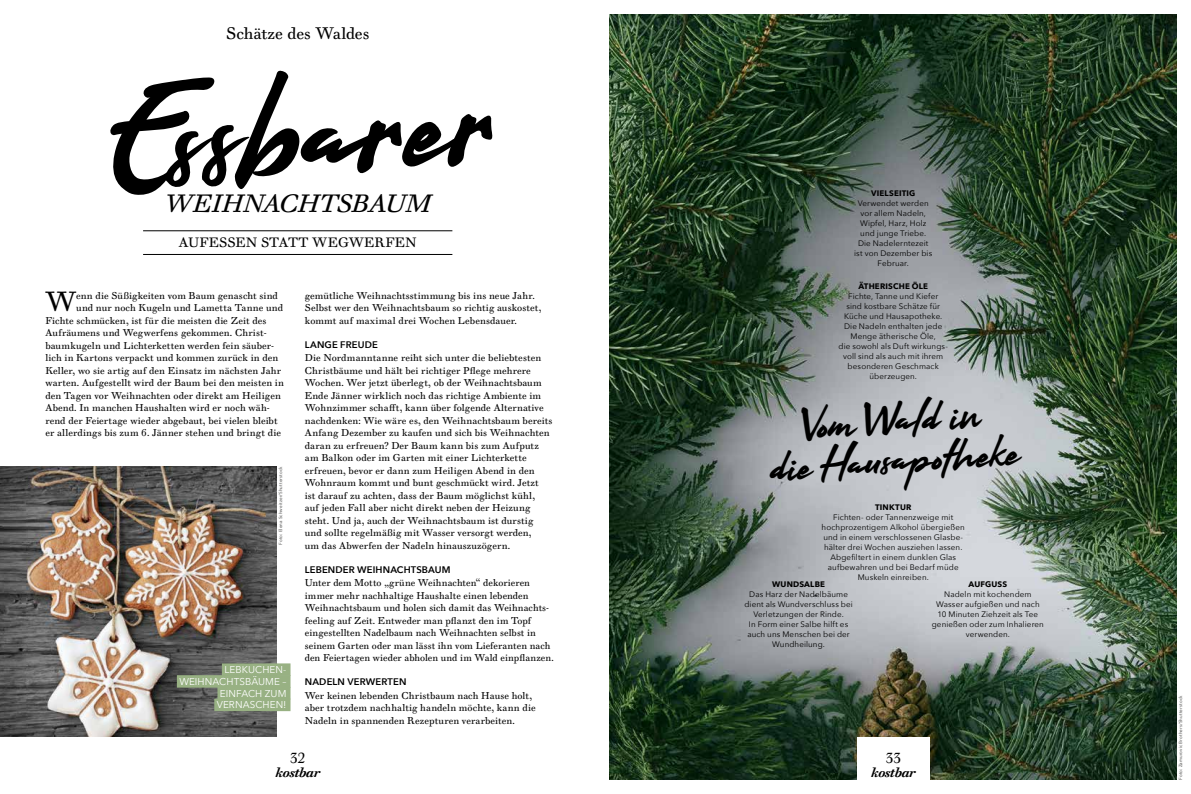
<style>
.page{position:relative;width:1191px;height:794px;background:#fff}
.page>*{position:absolute;margin:0;border:0;box-sizing:border-box;transform-origin:0 0}
.t1{font:140px "Arkipelago";color:#000}
.t2{font:44.1px/39.7px "Arkipelago";color:#000;text-align:center}
.t3{font:26.5px "Walbaum Text Pro";color:#000}
.t4{font:italic 24px "Walbaum Text Pro";letter-spacing:-.025em;color:#000}
.t5{font:16px "Walbaum Text Pro";letter-spacing:-.005em;color:#000}
.t6{font:14px "Walbaum Text Pro";color:#000}
.t7{font:13px "Walbaum Text Pro";color:#000}
.t8{font:italic 700 13px "Walbaum Text Pro";letter-spacing:-.03em;color:#000}
.t9{font:9.9px/11.8px "Avenir Next";letter-spacing:.01em;color:#fff;text-align:right}
.t10{font:9.5px/12.5px "Walbaum Text Pro";letter-spacing:.01em;color:#000}
.t11{font:600 9.5px "Avenir Next";letter-spacing:.015em;color:#000}
.t12{font:8px/10px "Avenir Next";letter-spacing:.015em;color:#000;text-align:center}
.t13{font:700 8px "Avenir Next";letter-spacing:.02em;color:#000}
.t14{font:500 4.5px "Avenir Next";letter-spacing:.025em;color:#636362}
</style>
<div class="page">
<img style="left:26px;top:466px;width:250px;height:270px">
<img style="left:0;top:466px;width:26px;height:270px">
<img style="left:609px;top:14px;width:567px;height:766px">
<div style="left:857px;top:737px;width:72px;height:57px;background:#fff"></div>
<hr style="left:143px;top:230px;width:309px;height:1px;background:#000">
<hr style="left:143px;top:254px;width:309px;height:1px;background:#000">
<div style="left:222px;top:663px;width:68px;height:13px;background:#98b183"></div>
<div style="left:177px;top:675px;width:113px;height:12px;background:#98b183"></div>
<div style="left:217px;top:687px;width:73px;height:12px;background:#98b183"></div>
<div style="left:214px;top:698px;width:76px;height:13px;background:#98b183"></div>
<h3 class="t5" style="left:226px;top:24px;width:145px">Schätze des Waldes</h3>
<h1 class="t1" style="left:106px;top:55px;width:385px;rotate:-4deg">Ess barer</h1>
<h3 class="t4" style="left:164px;top:189px;width:268px">WEIHNACHTSBAUM</h3>
<h3 class="t7" style="left:179px;top:235px;width:239px">AUFESSEN STATT WEGWERFEN</h3>
<h3 class="t3" style="left:45px;top:286px;width:32px">W</h3>
<p class="t10" style="left:76px;top:289px;width:203px">enn die Süßigkeiten vom Baum genascht sind</p>
<p class="t10" style="left:76px;top:302px;width:208px">und nur noch Kugeln und Lametta Tanne und</p>
<p class="t10" style="left:45px;top:314px;width:222px">Fichte schmücken, ist für die meisten die Zeit des</p>
<p class="t10" style="left:45px;top:327px;width:223px">Aufräumens und Wegwerfens gekommen. Christ-</p>
<p class="t10" style="left:45px;top:339px;width:230px">baumkugeln und Lichterketten werden fein säuber-</p>
<p class="t10" style="left:45px;top:352px;width:234px">lich in Kartons verpackt und kommen zurück in den</p>
<p class="t10" style="left:45px;top:364px;width:237px">Keller, wo sie artig auf den Einsatz im nächsten Jahr</p>
<p class="t10" style="left:45px;top:377px;width:240px">warten. Aufgestellt wird der Baum bei den meisten in</p>
<p class="t10" style="left:45px;top:389px;width:237px">den Tagen vor Weihnachten oder direkt am Heiligen</p>
<p class="t10" style="left:45px;top:402px;width:226px">Abend. In manchen Haushalten wird er noch wäh-</p>
<p class="t10" style="left:45px;top:414px;width:234px">rend der Feiertage wieder abgebaut, bei vielen bleibt</p>
<p class="t10" style="left:45px;top:427px;width:237px">er allerdings bis zum 6. Jänner stehen und bringt die</p>
<p class="t14" style="left:277px;top:544px;width:80px;rotate:-90deg">Foto: Elena Schweitzer/Shutterstock</p>
<p class="t9" style="left:179px;top:663px;width:109px">LEBKUCHEN-<br>WEIHNACHTSBÄUME –<br>EINFACH ZUM<br>VERNASCHEN!</p>
<p class="t10" style="left:305px;top:289px;width:238px">gemütliche Weihnachtsstimmung bis ins neue Jahr.<br>Selbst wer den Weihnachtsbaum so richtig auskostet, kommt auf maximal drei Wochen Lebensdauer.</p>
<p class="t11" style="left:305px;top:336px;width:75px">LANGE FREUDE</p>
<p class="t10" style="left:305px;top:352px;width:249px">Die Nordmanntanne reiht sich unter die beliebtesten Christbäume und hält bei richtiger Pflege mehrere Wochen. Wer jetzt überlegt, ob der Weihnachtsbaum Ende Jänner wirklich noch das richtige Ambiente im Wohnzimmer schafft, kann über folgende Alternative nachdenken: Wie wäre es, den Weihnachtsbaum bereits Anfang Dezember zu kaufen und sich bis Weihnachten daran zu erfreuen? Der Baum kann bis zum Aufputz am Balkon oder im Garten mit einer Lichterkette erfreuen, bevor er dann zum Heiligen Abend in den Wohnraum kommt und bunt geschmückt wird. Jetzt<br>ist darauf zu achten, dass der Baum möglichst kühl,<br>auf jeden Fall aber nicht direkt neben der Heizung steht. Und ja, auch der Weihnachtsbaum ist durstig und sollte regelmäßig mit Wasser versorgt werden,<br>um das Abwerfen der Nadeln hinauszuzögern.</p>
<p class="t11" style="left:305px;top:561px;width:147px">LEBENDER WEIHNACHTSBAUM</p>
<p class="t10" style="left:305px;top:577px;width:250px">Unter dem Motto „grüne Weihnachten“ dekorieren immer mehr nachhaltige Haushalte einen lebenden Weihnachtsbaum und holen sich damit das Weihnachts&shy;feeling auf Zeit. Entweder man pflanzt den im Topf eingestellten Nadelbaum nach Weihnachten selbst in seinem Garten oder man lässt ihn vom Lieferanten nach den Feiertagen wieder abholen und im Wald einpflanzen.</p>
<p class="t11" style="left:305px;top:674px;width:103px">NADELN VERWERTEN</p>
<p class="t10" style="left:305px;top:689px;width:232px">Wer keinen lebenden Christbaum nach Hause holt, aber trotzdem nachhaltig handeln möchte, kann die<br>Nadeln in spannenden Rezepturen verarbeiten.</p>
<h3 class="t6" style="left:290px;top:750px;width:17px">32</h3>
<h3 class="t8" style="left:275px;top:765px;width:46px">kostbar</h3>
<p class="t13" style="left:871px;top:186px;width:46px">VIELSEITIG</p>
<p class="t12" style="left:854px;top:198px;width:80px">Verwendet werden vor allem Nadeln,<br>Wipfel, Harz, Holz und junge Triebe.<br>Die Nadelerntezeit ist von Dezember bis<br>Februar.</p>
<p class="t13" style="left:858px;top:279px;width:71px">ÄTHERISCHE ÖLE</p>
<p class="t12" style="left:838px;top:290px;width:110px">Fichte, Tanne und Kiefer<br>sind kostbare Schätze für<br>Küche und Hausapotheke.<br>Die Nadeln enthalten jede<br>Menge ätherische Öle,<br>die sowohl als Duft wirkungs&shy;voll sind als auch mit ihrem besonderen Geschmack überzeugen.</p>
<h2 class="t2" style="left:765px;top:406px;width:253px;rotate:-4deg">Vom Wald in<br>die Hausapotheke</h2>
<p class="t13" style="left:875px;top:500px;width:38px">TINKTUR</p>
<p class="t12" style="left:821px;top:511px;width:145px">Fichten- oder Tannenzweige mit hochprozentigem Alkohol übergießen und in einem verschlossenen Glasbe&shy;hälter drei Wochen ausziehen lassen.<br>Abgefiltert in einem dunklen Glas aufbewahren und bei Bedarf müde<br>Muskeln einreiben.</p>
<p class="t13" style="left:968px;top:577px;width:40px">AUFGUSS</p>
<p class="t12" style="left:931px;top:589px;width:114px">Nadeln mit kochendem<br>Wasser aufgießen und nach<br>10 Minuten Ziehzeit als Tee genießen oder zum Inhalieren verwenden.</p>
<p class="t13" style="left:772px;top:577px;width:54px">WUNDSALBE</p>
<p class="t12" style="left:744px;top:589px;width:110px">Das Harz der Nadelbäume dient als Wundverschluss bei<br>Verletzungen der Rinde.<br>In Form einer Salbe hilft es auch uns Menschen bei der<br>Wundheilung.</p>
<h3 class="t6" style="left:885px;top:750px;width:17px">33</h3>
<h3 class="t8" style="left:871px;top:765px;width:46px">kostbar</h3>
<p class="t14" style="left:1176px;top:780px;width:86px;rotate:-90deg">Foto: Zamurovic Brothers/Shutterstock</p>
</div>
